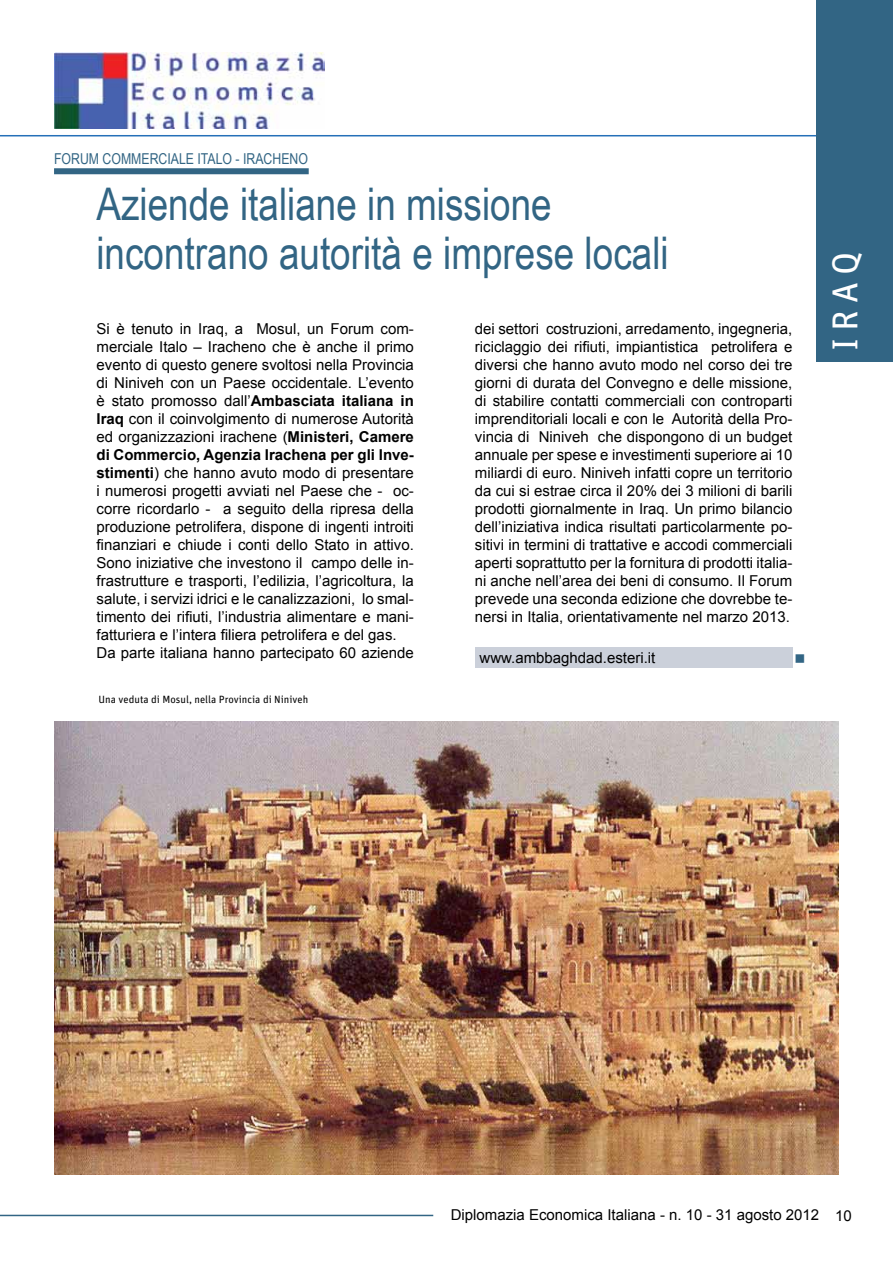
<style>
.page{position:relative;width:893px;height:1263px;background:#fff}
.page>*{position:absolute;margin:0;border:0;box-sizing:border-box;transform-origin:0 0}
.t1{font:45px/49.5px "Arial Narrow";color:#326584}
.t2{font:36px "Unit";color:#fff}
.t3{font:15px/18px "Arial";color:#000}
.t4{font:15px "Arial Narrow";color:#326584}
.t5{font:10.5px "Unit";color:#000}
.s1{font-weight:700}
</style>
<div class="page">
<hr style="left:0;top:135px;width:893px;height:1px;background:#2570b8">
<img style="left:54px;top:53px;width:271px;height:76px">
<div style="left:816px;top:0;width:77px;height:361px;background:#326584"></div>
<hr style="left:0;top:1215px;width:433px;height:1px;background:#326584">
<div style="left:475px;top:647px;width:317px;height:21px;background:#cbd0da"></div>
<div style="left:54px;top:168px;width:255px;height:6px;background:#326584"></div>
<img style="left:54px;top:722px;width:785px;height:452px">
<p class="t4" style="left:54px;top:150px;width:255px">FORUM COMMERCIALE ITALO - IRACHENO</p>
<h1 class="t1" style="left:96px;top:179px;width:574px">Aziende italiane in missione incontrano autorità e imprese locali</h1>
<p class="t3" style="left:97px;top:320px;width:319px">Si è tenuto in Iraq, a Mosul, un Forum com&shy;merciale Italo – Iracheno che è anche il primo evento di questo genere svoltosi nella Provincia di Niniveh con un Paese occidentale. L’evento è stato promosso dall’<span class="s1">Ambasciata italiana in Iraq</span> con il coinvolgimento di numerose Autorità ed organizzazioni irachene (<span class="s1">Ministeri, Camere di Commercio, Agenzia Irachena per gli Inve&shy;stimenti</span>) che hanno avuto modo di presentare i numerosi progetti avviati nel Paese che - oc&shy;corre ricordarlo - a seguito della ripresa della produzione petrolifera, dispone di ingenti introiti finanziari e chiude i conti dello Stato in attivo.<br>Sono iniziative che investono il campo delle in&shy;frastrutture e trasporti, l’edilizia, l’agricoltura, la salute, i servizi idrici e le canalizzazioni, lo smal&shy;timento dei rifiuti, l’industria alimentare e mani&shy;fatturiera e l’intera filiera petrolifera e del gas.<br>Da parte italiana hanno partecipato 60 aziende</p>
<p class="t3" style="left:475px;top:320px;width:319px;text-align:justify">dei settori costruzioni, arredamento, ingegneria, riciclaggio dei rifiuti, impiantistica petrolifera e diversi che hanno avuto modo nel corso dei tre giorni di durata del Convegno e delle missione, di stabilire contatti commerciali con controparti imprenditoriali locali e con le Autorità della Pro&shy;vincia di Niniveh che dispongono di un budget annuale per spese e investimenti superiore ai 10 miliardi di euro. Niniveh infatti copre un territorio da cui si estrae circa il 20% dei 3 milioni di barili prodotti giornalmente in Iraq. Un primo bilancio dell’iniziativa indica risultati particolarmente po&shy;sitivi in termini di trattative e accodi commerciali aperti soprattutto per la fornitura di prodotti italia&shy;ni anche nell’area dei beni di consumo. Il Forum prevede una seconda edizione che dovrebbe te&shy;nersi in Italia, orientativamente nel marzo 2013.</p>
<p class="t3" style="left:479px;top:648px;width:177px">www.ambbaghdad.esteri.it</p>
<p class="t5" style="left:99px;top:693px;width:211px">Una veduta di Mosul, nella Provincia di Niniveh</p>
<h2 class="t2" style="left:824px;top:351px;width:100px;rotate:-90deg">IR AQ</h2>
<p class="t3" style="left:451px;top:1205px;width:403px">Diplomazia Economica Italiana - n. 10 - 31 agosto 2012 10</p>
</div>
